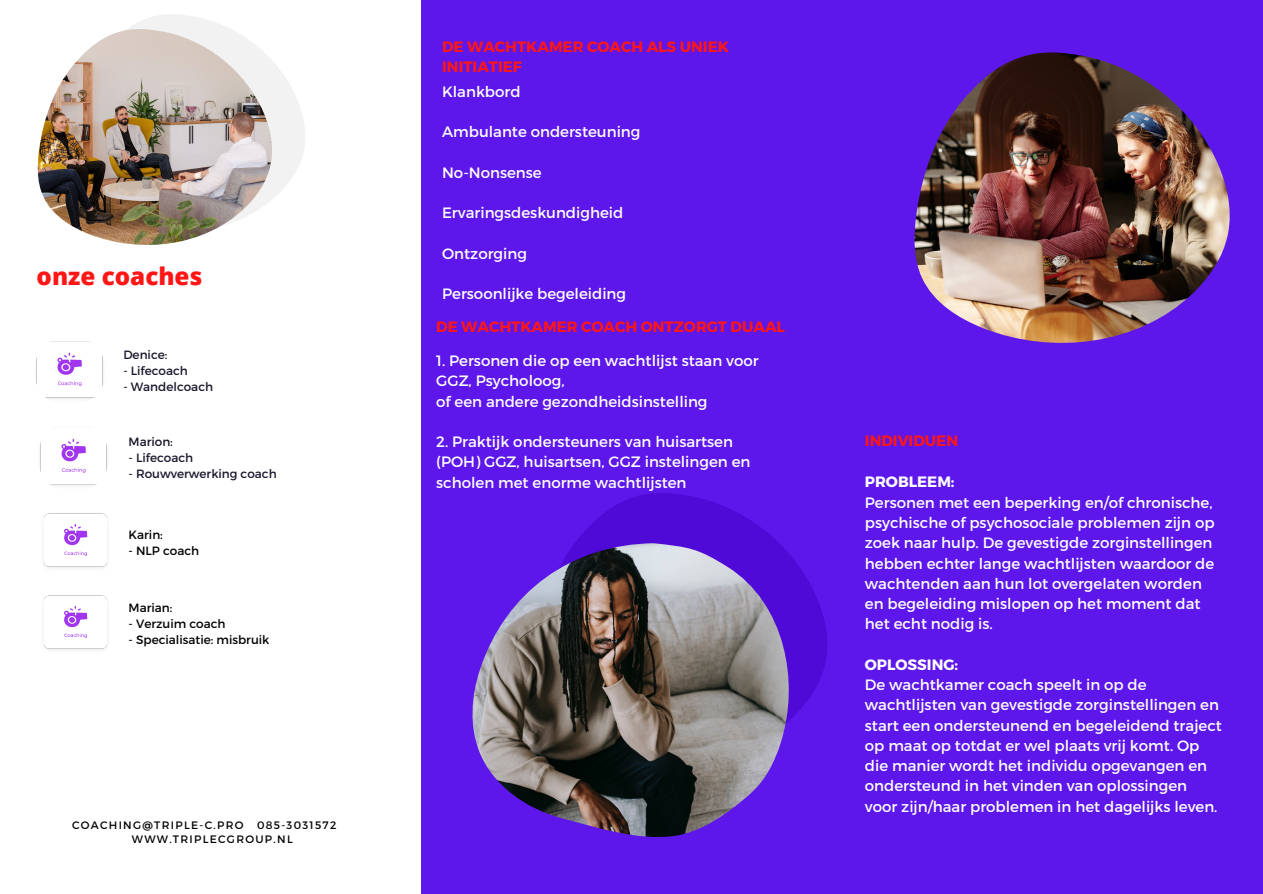
<style>
.page{position:relative;width:1263px;height:894px;background:#fff}
.page>*{position:absolute;margin:0;border:0;box-sizing:border-box;transform-origin:0 0}
.t1{font:800 24.15px "Open Sans";color:#ff1616}
.t2{font:15px/20.2px "Montserrat";color:#fff}
.t3{font:700 15px/20.2px "Montserrat";color:#ff1616}
.t4{font:700 15px "Montserrat";color:#fff}
.t5{font:12px "Montserrat";color:#18162b}
.t6{font:12px "Montserrat";color:#000}
.t7{font:10.8px/14.5px "Montserrat";letter-spacing:.12em;color:#000}
</style>
<div class="page">
<div style="left:0;top:0;width:1263px;height:893px;background:#5e17eb"></div>
<div style="left:0;top:0;width:421px;height:893px;background:#fff"></div>
<svg style="left:575px;top:493px;width:252px;height:224px;fill:#4f0ad8"></svg>
<img style="left:472px;top:543px;width:321px;height:293px">
<img style="left:914px;top:52px;width:316px;height:291px">
<svg style="left:129px;top:14px;width:176px;height:183px"></svg>
<img style="left:37px;top:29px;width:238px;height:216px">
<img style="left:34px;top:335px;width:72px;height:72px;border-radius:50%">
<img style="left:37px;top:421px;width:72px;height:72px;border-radius:50%">
<img style="left:44px;top:513px;width:63px;height:55px">
<img style="left:44px;top:595px;width:63px;height:55px">
<p class="t1" style="left:37px;top:259px;width:167px">onze coaches</p>
<p class="t5" style="left:123px;top:347px;width:46px">Denice:</p>
<p class="t5" style="left:123px;top:363px;width:66px">- Lifecoach</p>
<p class="t5" style="left:123px;top:379px;width:91px">- Wandelcoach</p>
<p class="t5" style="left:129px;top:433px;width:46px">Marion:</p>
<p class="t5" style="left:129px;top:449px;width:66px">- Lifecoach</p>
<p class="t5" style="left:129px;top:465px;width:150px">- Rouwverwerking coach</p>
<p class="t6" style="left:129px;top:526px;width:36px">Karin:</p>
<p class="t6" style="left:129px;top:542px;width:72px">- NLP coach</p>
<p class="t6" style="left:129px;top:600px;width:45px">Marian:</p>
<p class="t6" style="left:129px;top:616px;width:98px">- Verzuim coach</p>
<p class="t6" style="left:129px;top:632px;width:142px">- Specialisatie: misbruik</p>
<p class="t7" style="left:132px;top:817px;width:206px;text-indent:125px">085-3031572<br>WWW.TRIPLECGROUP.NL</p>
<p class="t7" style="left:72px;top:817px;width:173px">COACHING@TRIPLE-C.PRO</p>
<p class="t3" style="left:442px;top:36px;width:288px">DE WACHTKAMER COACH ALS UNIEK<br>INITIATIEF</p>
<p class="t2" style="left:442px;top:80px;width:80px">Klankbord</p>
<p class="t2" style="left:442px;top:121px;width:200px">Ambulante ondersteuning</p>
<p class="t2" style="left:442px;top:161px;width:101px">No-Nonsense</p>
<p class="t2" style="left:442px;top:202px;width:183px">Ervaringsdeskundigheid</p>
<p class="t2" style="left:442px;top:242px;width:86px">Ontzorging</p>
<p class="t2" style="left:442px;top:283px;width:186px">Persoonlijke begeleiding</p>
<p class="t3" style="left:436px;top:316px;width:350px">DE WACHTKAMER COACH ONTZORGT DUAAL</p>
<p class="t2" style="left:436px;top:349px;width:324px">1. Personen die op een wachtlijst staan voor<br>GGZ, Psycholoog,</p>
<p class="t2" style="left:436px;top:390px;width:273px">of een andere gezondheidsinstelling</p>
<p class="t2" style="left:436px;top:430px;width:298px">2. Praktijk ondersteuners van huisartsen</p>
<p class="t2" style="left:436px;top:451px;width:316px">(POH) GGZ, huisartsen, GGZ instelingen en scholen met enorme wachtlijsten</p>
<p class="t3" style="left:865px;top:429px;width:95px">INDIVIDUEN</p>
<p class="t4" style="left:865px;top:472px;width:91px">PROBLEEM:</p>
<p class="t2" style="left:865px;top:491px;width:351px">Personen met een beperking en/of chronische, psychische of psychosociale problemen zijn op zoek naar hulp. De gevestigde zorginstellingen hebben echter lange wachtlijsten waardoor de wachtenden aan hun lot overgelaten worden en begeleiding mislopen op het moment dat het echt nodig is.</p>
<p class="t4" style="left:865px;top:654px;width:95px">OPLOSSING:</p>
<p class="t2" style="left:865px;top:673px;width:359px">De wachtkamer coach speelt in op de wachtlijsten van gevestigde zorginstellingen en start een ondersteunend en begeleidend traject op maat op totdat er wel plaats vrij komt. Op die manier wordt het individu opgevangen en ondersteund in het vinden van oplossingen voor zijn/haar problemen in het dagelijks leven.</p>
</div>
